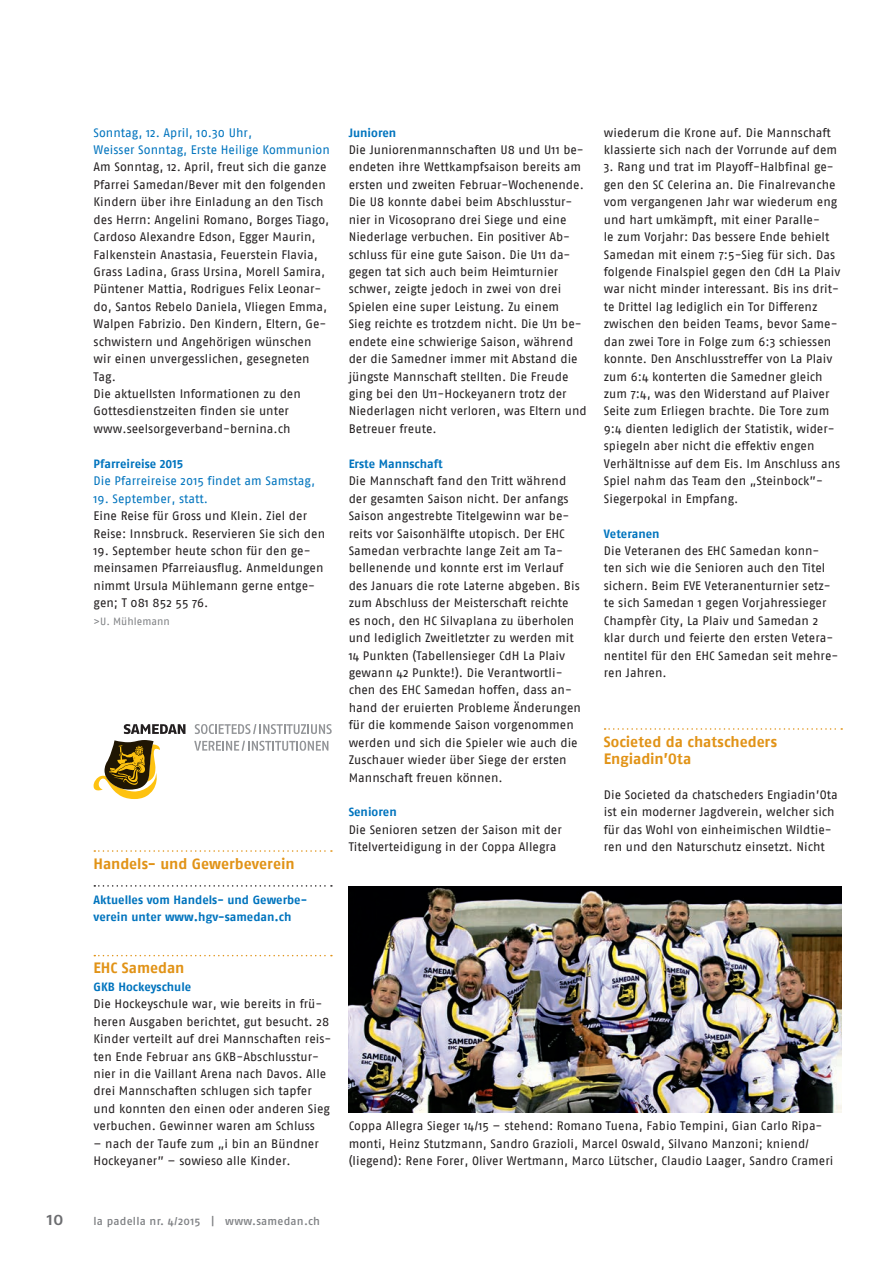
<style>
.page{position:relative;width:893px;height:1263px;background:#fff}
.page>*{position:absolute;margin:0;border:0;box-sizing:border-box;transform-origin:0 0}
.t1{font:18px "Fago No Med";color:#6c6d70}
.t2{font:700 15px/17.4px "Fago No Lf";color:#e19317}
.t3{font:12.3px/17.4px "Fago No";letter-spacing:.005em;color:#231f20}
.t4{font:12.3px/17.4px "Fago No";letter-spacing:.005em;color:#0074be}
.t5{font:700 12px/17.4px "Fago No Lf";color:#0074be}
.t6{font:11.25px "Fago No Med";letter-spacing:.02em;color:#808285}
.t7{font:10.5px "Fago No";letter-spacing:.005em;color:#808285}
</style>
<div class="page">
<svg style="left:94px;top:850px;width:238px;height:2px"></svg>
<svg style="left:94px;top:885px;width:238px;height:2px"></svg>
<svg style="left:94px;top:955px;width:238px;height:1px"></svg>
<svg style="left:94px;top:740px;width:66px;height:59px"></svg>
<svg style="left:124px;top:724px;width:61px;height:10px"></svg>
<svg style="left:195px;top:724px;width:137px;height:10px"></svg>
<svg style="left:194px;top:741px;width:134px;height:10px"></svg>
<svg style="left:605px;top:728px;width:237px;height:2px"></svg>
<img style="left:349px;top:886px;width:493px;height:227px">
<p class="t4" style="left:94px;top:123px;width:238px">Sonntag, 12. April, 10.30 Uhr,<br>Weisser Sonntag, Erste Heilige Kommunion</p>
<p class="t3" style="left:94px;top:158px;width:237px">Am Sonntag, 12. April, freut sich die ganze Pfarrei Samedan/Bever mit den folgenden Kindern über ihre Einladung an den Tisch des Herrn: Angelini Romano, Borges Tiago, Cardoso Alexandre Edson, Egger Maurin, Falkenstein Anastasia, Feuerstein Flavia, Grass Ladina, Grass Ursina, Morell Samira, Püntener Mattia, Rodrigues Felix Leonar&shy;do, Santos Rebelo Daniela, Vliegen Emma, Walpen Fabrizio. Den Kindern, Eltern, Ge&shy;schwistern und Angehörigen wünschen wir einen unvergesslichen, gesegneten Tag.<br>Die aktuellsten Informationen zu den Gottesdienstzeiten finden sie unter www.seelsorgeverband-bernina.ch</p>
<p class="t5" style="left:94px;top:455px;width:91px">Pfarreireise 2015</p>
<p class="t4" style="left:94px;top:472px;width:223px">Die Pfarreireise 2015 findet am Samstag,</p>
<p class="t4" style="left:94px;top:489px;width:116px">19. September, statt.</p>
<p class="t3" style="left:94px;top:507px;width:233px">Eine Reise für Gross und Klein. Ziel der<br>Reise: Innsbruck. Reservieren Sie sich den</p>
<p class="t3" style="left:94px;top:542px;width:231px">19. September heute schon für den ge&shy;meinsamen Pfarreiausflug. Anmeldungen nimmt Ursula Mühlemann gerne entge&shy;gen; T 081 852 55 76.</p>
<p class="t7" style="left:94px;top:615px;width:78px">&gt;U. Mühlemann</p>
<p class="t2" style="left:94px;top:855px;width:203px">Handels- und Gewerbeverein</p>
<p class="t5" style="left:94px;top:890px;width:215px">Aktuelles vom Handels- und Gewerbe&shy;verein unter www.hgv-samedan.ch</p>
<p class="t2" style="left:94px;top:959px;width:92px">EHC Samedan</p>
<p class="t5" style="left:94px;top:978px;width:99px">GKB Hockeyschule</p>
<p class="t3" style="left:94px;top:995px;width:239px">Die Hockeyschule war, wie bereits in frü&shy;heren Ausgaben berichtet, gut besucht. 28<br>Kinder verteilt auf drei Mannschaften reis&shy;ten Ende Februar ans GKB-Abschlusstur&shy;nier in die Vaillant Arena nach Davos. Alle drei Mannschaften schlugen sich tapfer und konnten den einen oder anderen Sieg verbuchen. Gewinner waren am Schluss</p>
<p class="t3" style="left:94px;top:1134px;width:227px">– nach der Taufe zum „i bin an Bündner<br>Hockeyaner” – sowieso alle Kinder.</p>
<p class="t5" style="left:349px;top:123px;width:49px">Junioren</p>
<p class="t3" style="left:349px;top:141px;width:240px">Die Juniorenmannschaften U8 und U11 be&shy;endeten ihre Wettkampfsaison bereits am ersten und zweiten Februar-Wochenende.<br>Die U8 konnte dabei beim Abschlusstur&shy;nier in Vicosoprano drei Siege und eine Niederlage verbuchen. Ein positiver Ab&shy;schluss für eine gute Saison. Die U11 da&shy;gegen tat sich auch beim Heimturnier schwer, zeigte jedoch in zwei von drei Spielen eine super Leistung. Zu einem<br>Sieg reichte es trotzdem nicht. Die U11 be&shy;endete eine schwierige Saison, während der die Samedner immer mit Abstand die jüngste Mannschaft stellten. Die Freude ging bei den U11-Hockeyanern trotz der Niederlagen nicht verloren, was Eltern und Betreuer freute.</p>
<p class="t5" style="left:349px;top:455px;width:95px">Erste Mannschaft</p>
<p class="t3" style="left:349px;top:472px;width:234px">Die Mannschaft fand den Tritt während der gesamten Saison nicht. Der anfangs Saison angestrebte Titelgewinn war be&shy;reits vor Saisonhälfte utopisch. Der EHC Samedan verbrachte lange Zeit am Ta&shy;bellenende und konnte erst im Verlauf des Januars die rote Laterne abgeben. Bis zum Abschluss der Meisterschaft reichte es noch, den HC Silvaplana zu überholen und lediglich Zweitletzter zu werden mit 14 Punkten (Tabellensieger CdH La Plaiv gewann 42 Punkte!). Die Verantwortli&shy;chen des EHC Samedan hoffen, dass an&shy;hand der eruierten Probleme Änderungen für die kommende Saison vorgenommen werden und sich die Spieler wie auch die Zuschauer wieder über Siege der ersten Mannschaft freuen können.</p>
<p class="t5" style="left:349px;top:803px;width:50px">Senioren</p>
<p class="t3" style="left:349px;top:821px;width:215px">Die Senioren setzen der Saison mit der<br>Titelverteidigung in der Coppa Allegra</p>
<p class="t3" style="left:604px;top:123px;width:235px">wiederum die Krone auf. Die Mannschaft klassierte sich nach der Vorrunde auf dem</p>
<p class="t3" style="left:604px;top:158px;width:238px">3. Rang und trat im Playoff-Halbfinal ge&shy;gen den SC Celerina an. Die Finalrevanche vom vergangenen Jahr war wiederum eng und hart umkämpft, mit einer Paralle-<br>le zum Vorjahr: Das bessere Ende behielt Samedan mit einem 7:5-Sieg für sich. Das folgende Finalspiel gegen den CdH La Plaiv war nicht minder interessant. Bis ins drit&shy;te Drittel lag lediglich ein Tor Differenz zwischen den beiden Teams, bevor Same&shy;dan zwei Tore in Folge zum 6:3 schiessen konnte. Den Anschlusstreffer von La Plaiv zum 6:4 konterten die Samedner gleich zum 7:4, was den Widerstand auf Plaiver Seite zum Erliegen brachte. Die Tore zum 9:4 dienten lediglich der Statistik, wider&shy;spiegeln aber nicht die effektiv engen Verhältnisse auf dem Eis. Im Anschluss ans Spiel nahm das Team den „Steinbock”- Siegerpokal in Empfang.</p>
<p class="t5" style="left:604px;top:524px;width:57px">Veteranen</p>
<p class="t3" style="left:604px;top:542px;width:236px">Die Veteranen des EHC Samedan konn&shy;ten sich wie die Senioren auch den Titel sichern. Beim EVE Veteranenturnier setz&shy;te sich Samedan 1 gegen Vorjahressieger Champfèr City, La Plaiv und Samedan 2 klar durch und feierte den ersten Vetera&shy;nentitel für den EHC Samedan seit mehre&shy;ren Jahren.</p>
<p class="t2" style="left:604px;top:733px;width:175px">Societed da chatscheders<br>Engiadin’Ota</p>
<p class="t3" style="left:604px;top:786px;width:235px">Die Societed da chatscheders Engiadin’Ota ist ein moderner Jagdverein, welcher sich für das Wohl von einheimischen Wildtie&shy;ren und den Naturschutz einsetzt. Nicht</p>
<p class="t3" style="left:349px;top:1117px;width:486px">Coppa Allegra Sieger 14/15 – stehend: Romano Tuena, Fabio Tempini, Gian Carlo Ripa&shy;monti, Heinz Stutzmann, Sandro Grazioli, Marcel Oswald, Silvano Manzoni; kniend/ (liegend): Rene Forer, Oliver Wertmann, Marco Lütscher, Claudio Laager, Sandro Crameri</p>
<h1 class="t1" style="left:47px;top:1208px;width:18px">10</h1>
<p class="t6" style="left:94px;top:1214px;width:228px">la padella nr. 4/2015 | www.samedan.ch</p>
</div>
